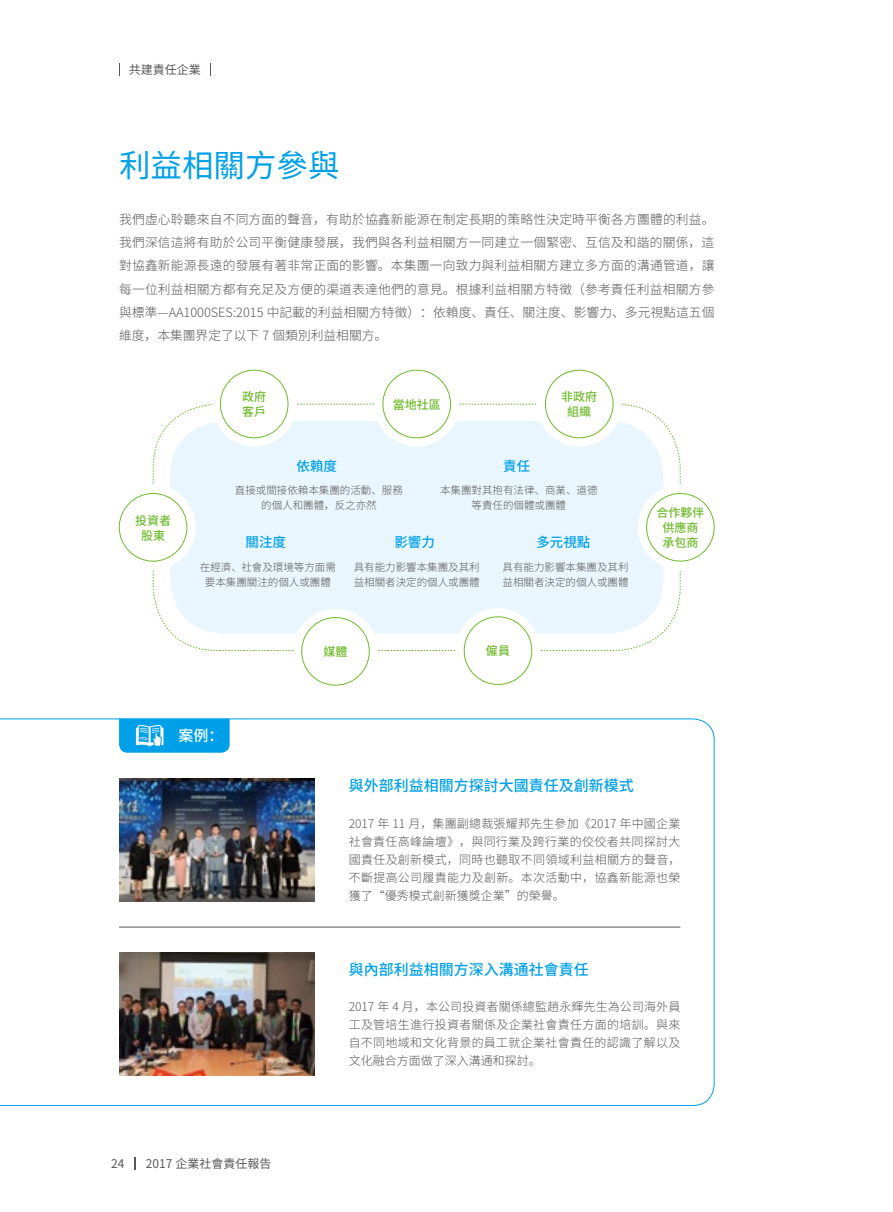
<style>
.page{position:relative;width:893px;height:1212px;background:#fff}
.page>*{position:absolute;margin:0;border:0;box-sizing:border-box;transform-origin:0 0}
.t1{font:31.5px "Noto Sans Hans";color:#00a0e9}
.t2{font:500 15px "Noto Sans Hans";color:#00a0e9}
.t3{font:500 15px "Noto Sans Hans";color:#fff}
.t4{font:500 13.5px "Noto Sans Hans";color:#00a0e9}
.t5{font:300 12.75px/23.2px "Noto Sans Hans";letter-spacing:.005em;color:#595757;text-align:justify}
.t6{font:300 12px/18px "Noto Sans Hans";letter-spacing:.025em;color:#595757;text-align:justify}
.t7{font:500 12px/15px "Noto Sans Hans";color:#6fba2c;text-align:center}
.t8{font:12px "Noto Sans Hans";color:#595757}
.t9{font:300 10.5px/15px "Noto Sans Hans";color:#595757;text-align:center}
</style>
<div class="page">
<svg style="left:119px;top:64px;width:1px;height:12px"></svg>
<svg style="left:210px;top:64px;width:1px;height:12px"></svg>
<svg style="left:135px;top:1157px;width:1px;height:12px"></svg>
<svg style="left:153px;top:369px;width:562px;height:317px"></svg>
<div style="left:111px;top:485px;width:85px;height:85px;background:#fff;border-radius:50%"></div>
<div style="left:119px;top:493px;width:68px;height:68px;border:1px solid #6fba2c;border-radius:50%"></div>
<svg style="left:0;top:718px;width:715px;height:388px"></svg>
<img style="left:119px;top:778px;width:196px;height:123px">
<img style="left:119px;top:952px;width:196px;height:124px">
<hr style="left:119px;top:927px;width:561px;height:1px;background:#595757">
<p class="t8" style="left:129px;top:63px;width:74px">共建責任企業</p>
<h1 class="t1" style="left:119px;top:147px;width:222px">利益相關方參與</h1>
<p class="t5" style="left:119px;top:208px;width:597px">我們虛心聆聽來自不同方面的聲音，有助於協鑫新能源在制定長期的策略性決定時平衡各方團體的利益。我們深信這將有助於公司平衡健康發展，我們與各利益相關方一同建立一個緊密、互信及和諧的關係，這對協鑫新能源長遠的發展有著非常正面的影響。本集團一向致力與利益相關方建立多方面的溝通管道，讓每一位利益相關方都有充足及方便的渠道表達他們的意見。根據利益相關方特徵（參考責任利益相關方參與標準—AA1000SES:2015 中記載的利益相關方特徵）：依賴度、責任、關注度、影響力、多元視點這五個維度，本集團界定了以下 7 個類別利益相關方。</p>
<p class="t7" style="left:242px;top:389px;width:25px;text-align:left">政府客戶</p>
<p class="t7" style="left:561px;top:389px;width:37px">非政府組織</p>
<p class="t7" style="left:393px;top:397px;width:49px">當地社區</p>
<p class="t7" style="left:135px;top:513px;width:37px">投資者股東</p>
<p class="t4" style="left:297px;top:459px;width:42px">依賴度</p>
<p class="t9" style="left:235px;top:483px;width:170px">直接或間接依賴本集團的活動、服務的個人和團體，反之亦然</p>
<p class="t4" style="left:503px;top:459px;width:28px">責任</p>
<p class="t9" style="left:440px;top:483px;width:159px">本集團對其抱有法律、商業、道德等責任的個體或團體</p>
<p class="t4" style="left:246px;top:535px;width:42px">關注度</p>
<p class="t9" style="left:200px;top:559px;width:138px">在經濟、社會及環境等方面需要本集團關注的個人或團體</p>
<p class="t4" style="left:394px;top:535px;width:42px">影響力</p>
<p class="t9" style="left:354px;top:559px;width:127px;text-align:left">具有能力影響本集團及其利益相關者決定的個人或團體</p>
<p class="t4" style="left:536px;top:535px;width:55px">多元視點</p>
<p class="t9" style="left:503px;top:559px;width:127px;text-align:left">具有能力影響本集團及其利益相關者決定的個人或團體</p>
<p class="t7" style="left:323px;top:644px;width:25px">媒體</p>
<p class="t7" style="left:486px;top:643px;width:25px">僱員</p>
<p class="t7" style="left:656px;top:505px;width:49px">合作夥伴供應商承包商</p>
<p class="t3" style="left:178px;top:727px;width:46px">案例：</p>
<p class="t2" style="left:349px;top:777px;width:287px">與外部利益相關方探討大國責任及創新模式</p>
<p class="t6" style="left:349px;top:815px;width:333px">2017 年 11 月，集團副總裁張耀邦先生參加《2017 年中國企業社會責任高峰論壇》，與同行業及跨行業的佼佼者共同探討大國責任及創新模式，同時也聽取不同領域利益相關方的聲音，不斷提高公司履責能力及創新。本次活動中，協鑫新能源也榮獲了“優秀模式創新獲獎企業”的榮譽。</p>
<p class="t2" style="left:349px;top:961px;width:242px">與內部利益相關方深入溝通社會責任</p>
<p class="t6" style="left:349px;top:998px;width:333px">2017 年 4 月，本公司投資者關係總監趙永輝先生為公司海外員工及管培生進行投資者關係及企業社會責任方面的培訓。與來自不同地域和文化背景的員工就企業社會責任的認識了解以及文化融合方面做了深入溝通和探討。</p>
<p class="t8" style="left:111px;top:1157px;width:15px">24</p>
<p class="t8" style="left:146px;top:1157px;width:127px">2017 企業社會責任報告</p>
</div>
